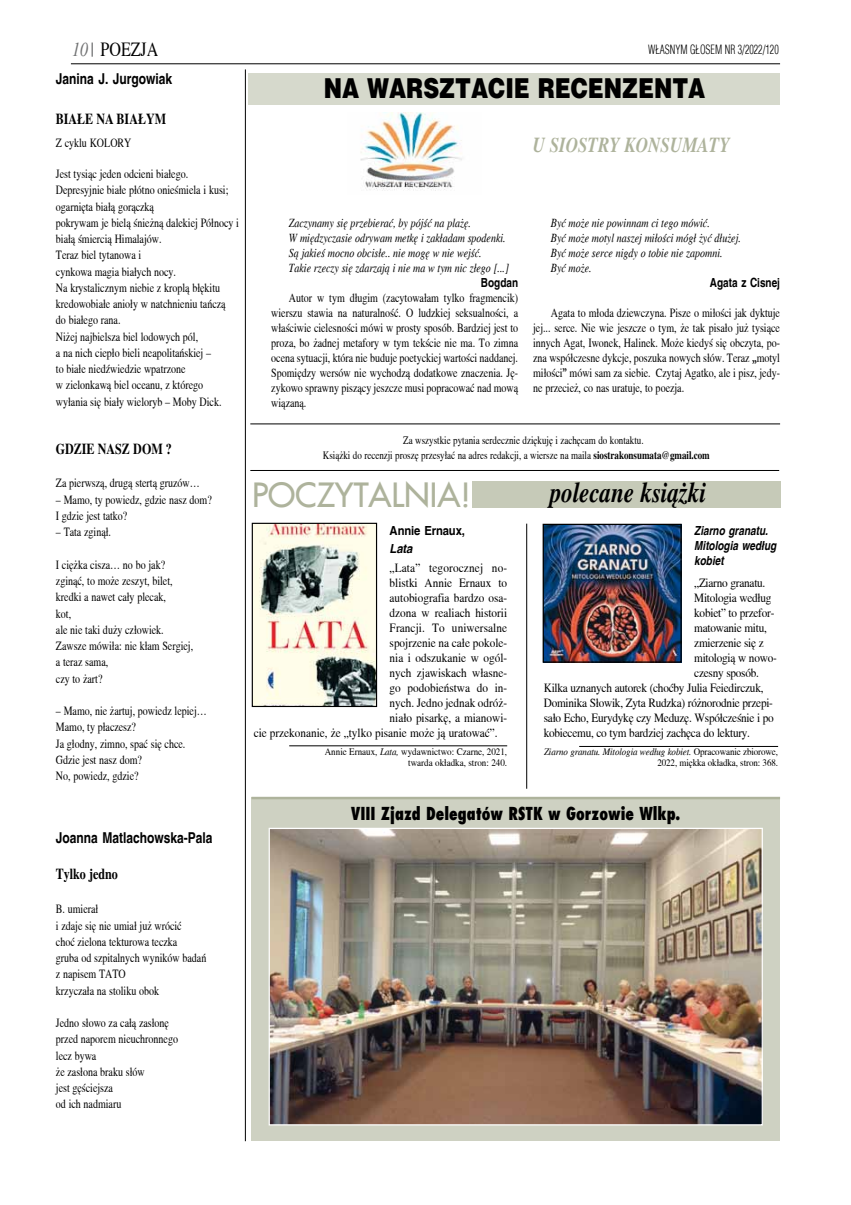
<style>
.page{position:relative;width:851px;height:1205px;background:#fff}
.page>*{position:absolute;margin:0;border:0;box-sizing:border-box;transform-origin:0 0}
.t1{font:32.62px "Fujiyama 2";color:#aeb39c}
.t2{font:italic 700 28.75px "Toronto";color:#000;scale:.8 1}
.t3{font:900 27.5px "Switzerland";color:#000;scale:.8 1}
.t4{font:italic 700 21.25px "Toronto";color:#aeb39c;scale:.8 1}
.t5{font:20px "Toronto";color:#000;scale:.8 1}
.t6{font:800 17.5px "Fujiyama";color:#000;scale:.9 1}
.t7{font:700 15px "Switzerland";color:#000;scale:.8 1}
.t8{font:700 15px "Toronto";color:#000;scale:.8 1}
.t9{font:12.5px/16.2px "Toronto";color:#000;scale:.8 1}
.t10{font:12.5px "Toronto";color:#000;scale:.9 1}
.t11{font:italic 12.5px/15px "Toronto";color:#000;scale:.8 1}
.t12{font:12.5px "Toronto";letter-spacing:-.02em;color:#000;scale:.9 1}
.t13{font:italic 700 12.5px/15px "Switzerland";color:#000;scale:.8 1}
.t14{font:300 12.5px "Switzerland Cond";color:#000;scale:.8 1}
.t15{font:700 12.5px "Switzerland";color:#000;scale:.8 1}
.t16{font:700 12.5px "Switzerland";color:#000;scale:.9 1}
.t17{font:italic 700 12.5px "Switzerland";color:#000;scale:.9 1}
.t18{font:11.25px "Toronto";color:#000;scale:.8 1}
.t19{font:10px/11.2px "Toronto";color:#000;text-align:right;scale:.9 1}
.s1{font-style:italic;color:#707172}
.s2{font-family:"Minion Pro";font-weight:700}
.s3{font-weight:700}
.s4{font-style:italic}
</style>
<div class="page">
<svg style="left:92px;top:43px;width:1px;height:14px"></svg>
<hr style="left:71px;top:64px;width:709px;height:1px;background:#000">
<hr style="left:245px;top:69px;width:1px;height:1072px;background:#000">
<div style="left:252px;top:797px;width:528px;height:344px;background:#ced1c2"></div>
<div style="left:248px;top:73px;width:531px;height:32px;background:#d6d9cc"></div>
<hr style="left:251px;top:797px;width:529px;height:2px;background:#aeb39c">
<hr style="left:289px;top:745px;width:218px;height:1px;background:#000">
<img style="left:254px;top:525px;width:121px;height:180px">
<div style="left:252px;top:523px;width:125px;height:184px;border:1px solid #000"></div>
<img style="left:270px;top:830px;width:490px;height:293px">
<div style="left:268px;top:828px;width:494px;height:297px;border:1px solid #fff"></div>
<div style="left:472px;top:481px;width:308px;height:26px;background:#c6cab8"></div>
<hr style="left:250px;top:424px;width:530px;height:1px;background:#000">
<hr style="left:250px;top:470px;width:529px;height:1px;background:#000">
<hr style="left:526px;top:524px;width:1px;height:265px;background:#000">
<hr style="left:579px;top:746px;width:199px;height:1px;background:#000">
<img style="left:544px;top:526px;width:135px;height:135px">
<div style="left:542px;top:524px;width:139px;height:139px;border:1px solid #000"></div>
<img style="left:360px;top:113px;width:102px;height:78px">
<h3 class="t5" style="left:72px;top:38px;width:109px"><span class="s1">10</span> POEZJA</h3>
<p class="t14" style="left:648px;top:42px;width:165px">W£ASNYM G£OSEM NR 3/2022/120</p>
<p class="t7" style="left:56px;top:70px;width:147px">Janina J. Jurgowiak</p>
<p class="t8" style="left:56px;top:111px;width:139px">BIAŁE NA BIAŁYM</p>
<p class="t9" style="left:56px;top:134px;width:96px">Z cyklu KOLORY</p>
<p class="t9" style="left:56px;top:166px;width:230px">Jest tysiąc jeden odcieni białego.<br>Depresyjnie białe płótno onieśmiela i kusi; ogarnięta białą gorączką<br>pokrywam je bielą śnieżną dalekiej Północy i białą śmiercią Himalajów.<br>Teraz biel tytanowa i<br>cynkowa magia białych nocy.<br>Na krystalicznym niebie z kroplą błękitu kredowobiałe anioły w natchnieniu tańczą<br>do białego rana.<br>Niżej najbielsza biel lodowych pól,<br>a na nich ciepło bieli neapolitańskiej –<br>to białe niedźwiedzie wpatrzone<br>w zielonkawą biel oceanu, z którego<br>wyłania się biały wieloryb – Moby Dick.</p>
<p class="t8" style="left:56px;top:440px;width:146px">GDZIE NASZ DOM ?</p>
<p class="t9" style="left:56px;top:475px;width:181px">Za pierwszą, drugą stertą gruzów…</p>
<p class="t9" style="left:56px;top:491px;width:196px">– Mamo, ty powiedz, gdzie nasz dom?<br>I gdzie jest tatko?</p>
<p class="t9" style="left:56px;top:524px;width:70px">– Tata zginął.</p>
<p class="t9" style="left:56px;top:556px;width:173px">I ciężka cisza… no bo jak? zginąć, to może zeszyt, bilet, kredki a nawet cały plecak,<br>kot,<br>ale nie taki duży człowiek.<br>Zawsze mówiła: nie kłam Sergiej, a teraz sama,<br>czy to żart?</p>
<p class="t9" style="left:56px;top:702px;width:190px">– Mamo, nie żartuj, powiedz lepiej…<br>Mamo, ty płaczesz?<br>Ja głodny, zimno, spać się chce.<br>Gdzie jest nasz dom?<br>No, powiedz, gdzie?</p>
<p class="t7" style="left:56px;top:829px;width:197px">Joanna Matlachowska-Pala</p>
<p class="t8" style="left:56px;top:865px;width:79px">Tylko jedno</p>
<p class="t9" style="left:56px;top:901px;width:189px">B. umierał<br>i zdaje się nie umiał już wrócić<br>choć zielona tekturowa teczka<br>gruba od szpitalnych wyników badań z napisem TATO<br>krzyczała na stoliku obok</p>
<p class="t9" style="left:56px;top:1014px;width:154px">Jedno słowo za całą zasłonę przed naporem nieuchronnego lecz bywa<br>że zasłona braku słów<br>jest gęściejsza<br>od ich nadmiaru</p>
<h3 class="t3" style="left:323px;top:72px;width:478px">NA WARSZTACIE RECENZENTA</h3>
<h3 class="t4" style="left:532px;top:132px;width:248px">U SIOSTRY KONSUMATY</h3>
<p class="t11" style="left:289px;top:215px;width:276px">Zaczynamy się przebierać, by pójść na plażę.<br>W międzyczasie odrywam metkę i zakładam spodenki.<br>Są jakieś mocno obcisłe.. nie mogę w nie wejść.<br>Takie rzeczy się zdarzają i nie ma w tym nic złego [...]</p>
<p class="t15" style="left:481px;top:275px;width:48px">Bogdan</p>
<p class="t9" style="left:271px;top:290px;width:310px;line-height:15px;text-align:justify;text-indent:18px">Autor w tym długim (zacytowałam tylko fragmencik) wierszu stawia na naturalność. O ludzkiej seksualności, a właściwie cielesności mówi w prosty sposób. Bardziej jest to proza, bo żadnej metafory w tym tekście nie ma. To zimna ocena sytuacji, która nie buduje poetyckiej wartości naddanej.<br>Spomiędzy wersów nie wychodzą dodatkowe znaczenia. Ję&shy;zykowo sprawny piszący jeszcze musi popracować nad mową wiązaną.</p>
<p class="t11" style="left:551px;top:215px;width:239px">Być może nie powinnam ci tego mówić.<br>Być może motyl naszej miłości mógł żyć dłużej.<br>Być może serce nigdy o tobie nie zapomni.<br>Być może.</p>
<p class="t15" style="left:709px;top:275px;width:89px">Agata z Cisnej</p>
<p class="t9" style="left:533px;top:305px;width:310px;line-height:15px;text-align:justify;text-indent:18px">Agata to młoda dziewczyna. Pisze o miłości jak dyktuje jej... serce. Nie wie jeszcze o tym, że tak pisało już tysiące innych Agat, Iwonek, Halinek. Może kiedyś się obczyta, po&shy;zna współczesne dykcje, poszuka nowych słów. Teraz <span class="s2">„</span>motyl miłości<span class="s2">”</span> mówi sam za siebie. Czytaj Agatko, ale i pisz, jedy&shy;ne przecież, co nas uratuje, to poezja.</p>
<p class="t18" style="left:403px;top:434px;width:302px">Za wszystkie pytania serdecznie dziêkujê i zachêcam do kontaktu.</p>
<h1 class="t1" style="left:252px;top:470px;width:220px">POCZYTALNIA!</h1>
<p class="t18" style="left:323px;top:448px;width:485px">Ksi¹¿ki do recenzji proszê przesy³aæ na adres redakcji, a wiersze na maila <span class="s3">siostrakonsumata@gmail.com</span></p>
<h2 class="t2" style="left:550px;top:476px;width:196px">polecane ksi¹¿ki</h2>
<p class="t16" style="left:389px;top:523px;width:85px">Annie Ernaux,</p>
<p class="t17" style="left:389px;top:541px;width:27px">Lata</p>
<p class="t10" style="left:389px;top:560px;width:132px">„Lata” tegorocznej no-</p>
<p class="t10" style="left:389px;top:575px;width:132px">blistki Annie Ernaux to</p>
<p class="t10" style="left:389px;top:590px;width:132px">autobiografia bardzo osa-</p>
<p class="t10" style="left:389px;top:605px;width:132px">dzona w realiach historii</p>
<p class="t10" style="left:389px;top:620px;width:132px">Francji. To uniwersalne</p>
<p class="t10" style="left:389px;top:635px;width:132px">spojrzenie na całe pokole-</p>
<p class="t10" style="left:389px;top:650px;width:132px">nia i odszukanie w ogól-</p>
<p class="t10" style="left:389px;top:665px;width:132px">nych zjawiskach własne-</p>
<p class="t10" style="left:389px;top:680px;width:132px">go podobieństwa do in-</p>
<p class="t10" style="left:389px;top:695px;width:132px">nych. Jedno jednak odróż-</p>
<p class="t10" style="left:389px;top:710px;width:132px">niało pisarkę, a mianowi-</p>
<p class="t10" style="left:254px;top:725px;width:272px">cie przekonanie, że „tylko pisanie może ją uratować”.</p>
<p class="t19" style="left:325px;top:746px;width:204px">Annie Ernaux, <span class="s4">Lata,</span> wydawnictwo: Czarne, 2021, twarda okładka, stron: 240.</p>
<p class="t13" style="left:694px;top:523px;width:104px">Ziarno granatu.<br>Mitologia według kobiet</p>
<p class="t12" style="left:694px;top:575px;width:81px">„Ziarno granatu.</p>
<p class="t12" style="left:694px;top:590px;width:87px">Mitologia według</p>
<p class="t12" style="left:694px;top:605px;width:91px">kobiet” to przefor-</p>
<p class="t12" style="left:694px;top:620px;width:82px">matowanie mitu,</p>
<p class="t12" style="left:694px;top:635px;width:79px">zmierzenie się z</p>
<p class="t12" style="left:694px;top:650px;width:93px">mitologią w nowo-</p>
<p class="t12" style="left:694px;top:665px;width:74px">czesny sposób.</p>
<p class="t12" style="left:543px;top:680px;width:246px">Kilka uznanych autorek (choćby Julia Feiedirczuk,</p>
<p class="t12" style="left:543px;top:695px;width:256px">Dominika Słowik, Zyta Rudzka) różnorodnie przepi-</p>
<p class="t12" style="left:543px;top:710px;width:257px">sało Echo, Eurydykę czy Meduzę. Współcześnie i po</p>
<p class="t12" style="left:543px;top:725px;width:231px">kobiecemu, co tym bardziej zachęca do lektury.</p>
<p class="t19" style="left:544px;top:746px;width:261px"><span class="s4">Ziarno granatu. Mitologia według kobiet.</span> Opracowanie zbiorowe,<br>2022, miękka okładka, stron: 368.</p>
<h3 class="t6" style="left:351px;top:802px;width:367px">VIII Zjazd Delegatów RSTK w Gorzowie Wlkp.</h3>
</div>
